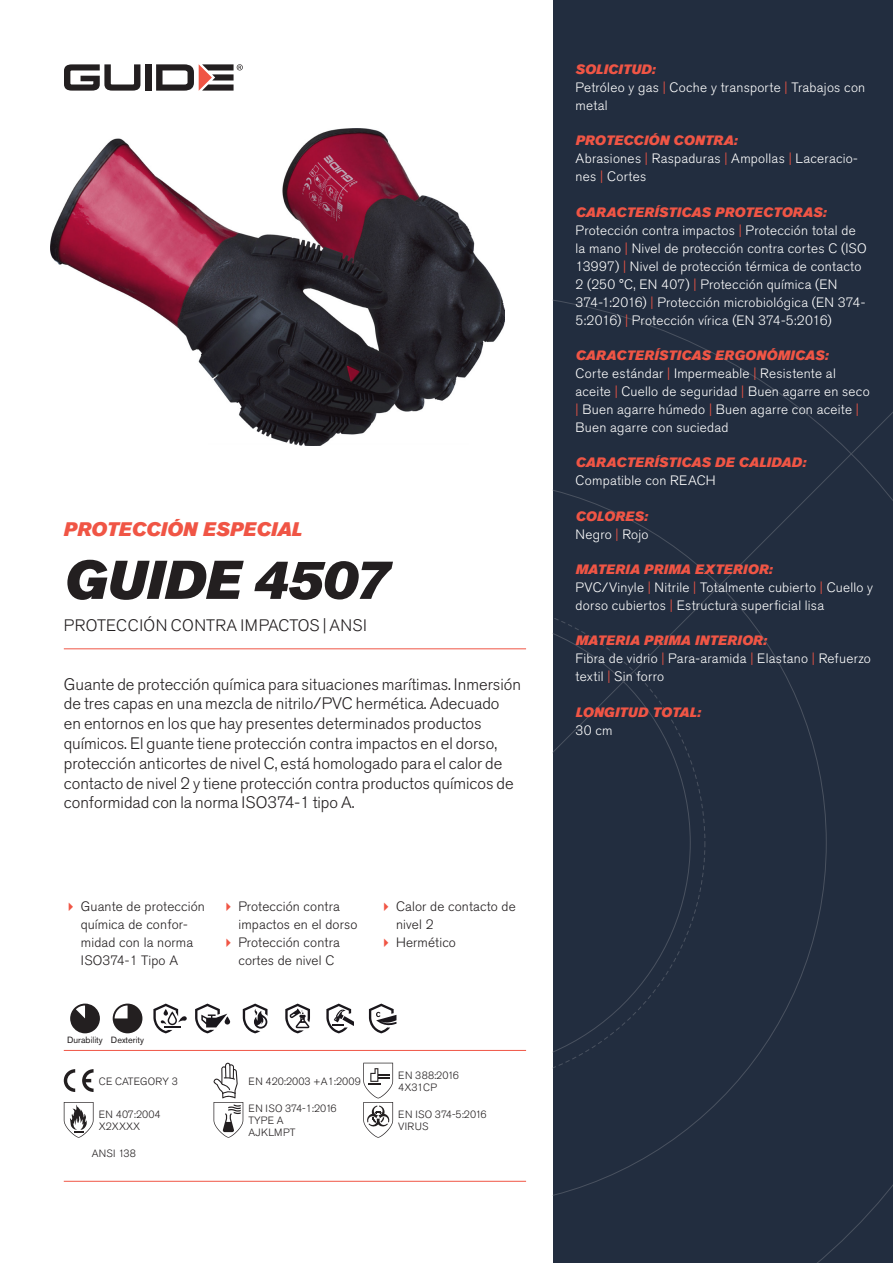
<style>
.page{position:relative;width:893px;height:1263px;background:#fff}
.page>*{position:absolute;margin:0;border:0;box-sizing:border-box;transform-origin:0 0}
.Rubrik{font:italic 54px "Akzidenz Grotesk Pro Super";color:#231f20}
.Överrubrik{font:italic 19.5px "Akzidenz Grotesk Pro Super";letter-spacing:.005em;color:#f05545}
.Ingress{font:300 16.5px/19.8px "Akzidenz Grotesk Pro";color:#231f20}
.Product_-_AltSegment{font:300 16.5px "Akzidenz Grotesk Pro";letter-spacing:.03em;color:#231f20}
.Produkt_-_Brödtext{font:300 13.5px/18px "Akzidenz Grotesk Pro";letter-spacing:.02em;color:#fff}
.Produkt_-_Namn{font:italic 13.5px "Akzidenz Grotesk Pro Super";letter-spacing:.01em;color:#f05545}
.t1{font:300 13.5px/18px "Akzidenz Grotesk Pro";letter-spacing:.01em;color:#231f20}
.t2{font:300 10.5px "Akzidenz Grotesk Pro";letter-spacing:.01em;color:#231f20}
.Produkt_-_Egenskaper{font:9px "Akzidenz Grotesk Pro";color:#231f20}
.s1{color:#f05545}
</style>
<div class="page">
<div style="left:145px;top:64px;width:7px;height:27px;background:#231f20"></div>
<svg style="left:156px;top:64px;width:87px;height:27px"></svg>
<svg style="left:64px;top:64px;width:76px;height:27px"></svg>
<div style="left:553px;top:0;width:340px;height:1263px;background:#222d3f"></div>
<svg style="left:553px;top:300px;width:340px;height:963px"></svg>
<hr style="left:64px;top:1050px;width:462px;height:1px;background:#f05545">
<hr style="left:64px;top:1181px;width:462px;height:1px;background:#f05545">
<svg style="left:70px;top:1003px;width:30px;height:30px"></svg>
<svg style="left:113px;top:1003px;width:29px;height:30px"></svg>
<svg style="left:153px;top:1003px;width:34px;height:30px"></svg>
<svg style="left:195px;top:1003px;width:35px;height:30px"></svg>
<svg style="left:243px;top:1003px;width:24px;height:30px"></svg>
<svg style="left:285px;top:1003px;width:25px;height:30px"></svg>
<svg style="left:326px;top:1003px;width:28px;height:30px"></svg>
<svg style="left:369px;top:1003px;width:27px;height:30px"></svg>
<svg style="left:64px;top:1069px;width:11px;height:23px"></svg>
<svg style="left:82px;top:1069px;width:12px;height:23px"></svg>
<svg style="left:64px;top:1102px;width:30px;height:36px"></svg>
<svg style="left:214px;top:1063px;width:29px;height:75px"></svg>
<svg style="left:363px;top:1063px;width:30px;height:75px"></svg>
<img style="left:51px;top:129px;width:453px;height:316px">
<hr style="left:64px;top:648px;width:462px;height:1px;background:#f05545">
<p class="Överrubrik" style="left:64px;top:517px;width:240px">PROTECCIÓN ESPECIAL</p>
<p class="Rubrik" style="left:64px;top:545px;width:327px">GUIDE 4507</p>
<p class="Product_-_AltSegment" style="left:64px;top:615px;width:304px">PROTECCIÓN CONTRA IMPACTOS | ANSI</p>
<p class="Ingress" style="left:64px;top:674px;width:459px">Guante de protección química para situaciones marítimas. Inmersión de tres capas en una mezcla de nitrilo/PVC hermética. Adecuado<br>en entornos en los que hay presentes determinados productos químicos. El guante tiene protección contra impactos en el dorso, protección anticortes de nivel C, está homologado para el calor de contacto de nivel 2 y tiene protección contra productos químicos de conformidad con la norma ISO374-1 tipo A.</p>
<p class="t1" style="left:81px;top:897px;width:126px">Guante de protección química de confor&shy;midad con la norma<br>ISO374-1 Tipo A</p>
<p class="t1" style="left:238px;top:897px;width:121px">Protección contra impactos en el dorso</p>
<p class="t1" style="left:238px;top:933px;width:103px">Protección contra cortes de nivel C</p>
<p class="Produkt_-_Egenskaper" style="left:67px;top:1034px;width:37px">Durability</p>
<p class="Produkt_-_Egenskaper" style="left:111px;top:1034px;width:35px">Dexterity</p>
<p class="t2" style="left:99px;top:1074px;width:81px">CE CATEGORY 3</p>
<p class="t2" style="left:248px;top:1074px;width:114px">EN 420:2003 +A1:2009</p>
<p class="t2" style="left:99px;top:1107px;width:63px">EN 407:2004</p>
<p class="t2" style="left:99px;top:1119px;width:43px">X2XXXX</p>
<p class="t2" style="left:92px;top:1146px;width:46px">ANSI 138</p>
<p class="t2" style="left:248px;top:1101px;width:90px">EN ISO 374-1:2016</p>
<p class="t2" style="left:248px;top:1113px;width:37px">TYPE A</p>
<p class="t2" style="left:248px;top:1125px;width:49px">AJKLMPT</p>
<p class="t1" style="left:396px;top:897px;width:121px">Calor de contacto de nivel 2</p>
<p class="t1" style="left:396px;top:933px;width:61px">Hermético</p>
<p class="t2" style="left:398px;top:1068px;width:62px">EN 388:2016</p>
<p class="t2" style="left:398px;top:1080px;width:40px">4X31CP</p>
<p class="t2" style="left:398px;top:1107px;width:90px">EN ISO 374-5:2016</p>
<p class="t2" style="left:398px;top:1119px;width:32px">VIRUS</p>
<p class="Produkt_-_Namn" style="left:576px;top:60px;width:81px">SOLICITUD:</p>
<p class="Produkt_-_Brödtext" style="left:576px;top:78px;width:291px">Petróleo y gas <span class="s1">|</span> Coche y transporte <span class="s1">|</span> Trabajos con metal</p>
<p class="Produkt_-_Namn" style="left:576px;top:132px;width:163px">PROTECCIÓN CONTRA:</p>
<p class="Produkt_-_Brödtext" style="left:576px;top:150px;width:284px">Abrasiones <span class="s1">|</span> Raspaduras <span class="s1">|</span> Ampollas <span class="s1">|</span> Laceracio&shy;nes <span class="s1">|</span> Cortes</p>
<p class="Produkt_-_Namn" style="left:576px;top:203px;width:252px">CARACTERÍSTICAS PROTECTORAS:</p>
<p class="Produkt_-_Brödtext" style="left:576px;top:221px;width:293px">Protección contra impactos <span class="s1">|</span> Protección total de la mano <span class="s1">|</span> Nivel de protección contra cortes C (ISO 13997) <span class="s1">|</span> Nivel de protección térmica de contacto 2 (250 °C, EN 407) <span class="s1">|</span> Protección química (EN 374-1:2016) <span class="s1">|</span> Protección microbiológica (EN 374- 5:2016) <span class="s1">|</span> Protección vírica (EN 374-5:2016)</p>
<p class="Produkt_-_Namn" style="left:576px;top:346px;width:254px">CARACTERÍSTICAS ERGONÓMICAS:</p>
<p class="Produkt_-_Brödtext" style="left:576px;top:364px;width:296px">Corte estándar <span class="s1">|</span> Impermeable <span class="s1">|</span> Resistente al aceite <span class="s1">|</span> Cuello de seguridad <span class="s1">|</span> Buen agarre en seco <span class="s1">|</span> Buen agarre húmedo <span class="s1">|</span> Buen agarre con aceite <span class="s1">| </span>Buen agarre con suciedad</p>
<p class="Produkt_-_Namn" style="left:576px;top:454px;width:232px">CARACTERÍSTICAS DE CALIDAD:</p>
<p class="Produkt_-_Brödtext" style="left:576px;top:472px;width:142px">Compatible con REACH</p>
<p class="Produkt_-_Namn" style="left:576px;top:507px;width:74px">COLORES:</p>
<p class="Produkt_-_Brödtext" style="left:576px;top:525px;width:74px">Negro <span class="s1">|</span> Rojo</p>
<p class="Produkt_-_Namn" style="left:576px;top:560px;width:198px">MATERIA PRIMA EXTERIOR:</p>
<p class="Produkt_-_Brödtext" style="left:576px;top:578px;width:299px">PVC/Vinyle <span class="s1">|</span> Nitrile <span class="s1">|</span> Totalmente cubierto <span class="s1">|</span> Cuello y dorso cubiertos <span class="s1">|</span> Estructura superficial lisa</p>
<p class="Produkt_-_Namn" style="left:576px;top:632px;width:193px">MATERIA PRIMA INTERIOR:</p>
<p class="Produkt_-_Brödtext" style="left:576px;top:650px;width:297px">Fibra de vidrio <span class="s1">|</span> Para-aramida <span class="s1">|</span> Elastano <span class="s1">|</span> Refuerzo textil <span class="s1">|</span> Sin forro</p>
<p class="Produkt_-_Namn" style="left:576px;top:703px;width:127px">LONGITUD TOTAL:</p>
<p class="Produkt_-_Brödtext" style="left:576px;top:721px;width:38px">30 cm</p>
</div>
